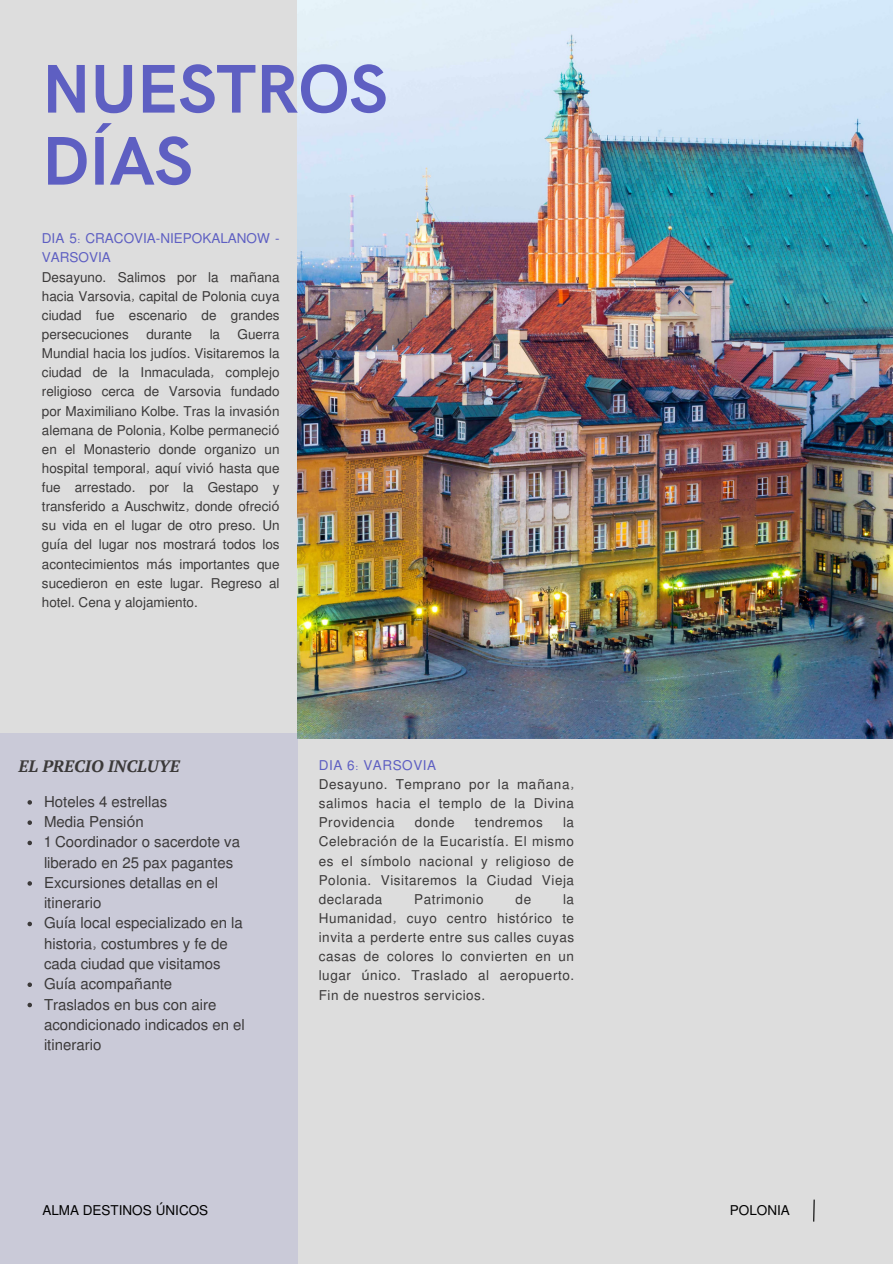
<style>
.page{position:relative;width:893px;height:1264px;background:#fff}
.page>*{position:absolute;margin:0;border:0;box-sizing:border-box;transform-origin:0 0}
.t1{font:700 69px "HK Grotesk";letter-spacing:-.005em;color:#5e5fc2}
.t2{font:italic 700 16.5px "PT Serif";color:#3b3939}
.t3{font:15px/20.2px "Mukti";color:#3b3939}
.t4{font:13.5px/19.2px "Mukti";letter-spacing:.04em;color:#3b3939;text-align:justify}
.t5{font:13.5px/19.2px "Mukti";color:#5e5fc2}
.t6{font:13.5px "Mukti";color:#000}
.t7{font:13.5px "Mukti";letter-spacing:.04em;color:#5e5fc2}
.t8{font:13.5px "Mukti";color:#3b3939}
.s1{font-family:"Noto Sans"}
</style>
<div class="page">
<div style="left:0;top:0;width:892px;height:1263px;background:#ddd"></div>
<div style="left:0;top:733px;width:298px;height:530px;background:#cacad8"></div>
<svg style="left:813px;top:1199px;width:2px;height:23px"></svg>
<img style="left:298px;top:0;width:594px;height:739px">
<svg style="left:27px;top:800px;width:5px;height:4px"></svg>
<svg style="left:27px;top:820px;width:5px;height:5px"></svg>
<svg style="left:27px;top:840px;width:5px;height:5px"></svg>
<svg style="left:27px;top:881px;width:5px;height:4px"></svg>
<svg style="left:27px;top:921px;width:5px;height:5px"></svg>
<svg style="left:27px;top:982px;width:5px;height:5px"></svg>
<svg style="left:27px;top:1002px;width:5px;height:5px"></svg>
<p class="t1" style="left:42px;top:50px;width:347px">NUESTROS</p>
<p class="t1" style="left:42px;top:122px;width:152px">DÍAS</p>
<p class="t5" style="left:42px;top:228px;width:239px">DIA 5: CRACOVIA-NIEPOKALANOW -<br>VARSOVIA</p>
<p class="t4" style="left:42px;top:266px;width:239px">Desayuno. Salimos por la ma<span class="s1">ñ</span>ana hacia Varsovia, capital de Polonia cuya ciudad fue escenario de grandes persecuciones</p>
<p class="t4" style="left:42px;top:324px;width:239px;text-indent:196px">Guerra Mundial hacia los jud<span class="s1">í</span>os. Visitaremos la ciudad de la Inmaculada, complejo religioso cerca de Varsovia fundado por Maximiliano Kolbe. Tras la invasi<span class="s1">ó</span>n alemana de Polonia, Kolbe permaneci<span class="s1">ó </span>en el Monasterio donde organizo un hospital temporal, aqu<span class="s1">í</span> vivi<span class="s1">ó</span> hasta que fue arrestado. por la Gestapo y transferido a Auschwitz, donde ofreci<span class="s1">ó </span>su vida en el lugar de otro preso. Un gu<span class="s1">í</span>a del lugar nos mostrar<span class="s1">á</span> todos los acontecimientos m<span class="s1">á</span>s importantes que sucedieron en este lugar. Regreso al hotel. Cena y alojamiento.</p>
<p class="t8" style="left:146px;top:325px;width:47px">durante</p>
<p class="t4" style="left:210px;top:324px;width:12px">la</p>
<p class="t2" style="left:18px;top:755px;width:163px">EL PRECIO INCLUYE</p>
<p class="t3" style="left:44px;top:790px;width:125px">Hoteles 4 estrellas</p>
<p class="t3" style="left:44px;top:811px;width:101px">Media Pensi<span class="s1">ó</span>n</p>
<p class="t3" style="left:44px;top:831px;width:197px">1 Coordinador o sacerdote va liberado en 25 pax pagantes</p>
<p class="t3" style="left:44px;top:871px;width:176px">Excursiones detallas en el itinerario</p>
<p class="t3" style="left:44px;top:912px;width:200px">Gu<span class="s1">í</span>a local especializado en la historia, costumbres y fe de cada ciudad que visitamos</p>
<p class="t3" style="left:44px;top:973px;width:130px">Gu<span class="s1">í</span>a acompa<span class="s1">ñ</span>ante</p>
<p class="t3" style="left:44px;top:993px;width:202px">Traslados en bus con aire acondicionado indicados en el itinerario</p>
<p class="t7" style="left:319px;top:755px;width:119px">DIA 6: VARSOVIA</p>
<p class="t4" style="left:319px;top:774px;width:257px">Desayuno. Temprano por la ma<span class="s1">ñ</span>ana, salimos hacia el templo de la Divina Providencia</p>
<p class="t4" style="left:319px;top:812px;width:257px;text-indent:244px">la Celebraci<span class="s1">ó</span>n de la Eucarist<span class="s1">í</span>a. El mismo es el s<span class="s1">í</span>mbolo nacional y religioso de Polonia. Visitaremos la Ciudad Vieja declarada</p>
<p class="t4" style="left:415px;top:812px;width:41px">donde</p>
<p class="t4" style="left:475px;top:812px;width:70px">tendremos</p>
<p class="t4" style="left:319px;top:888px;width:257px;text-indent:244px">la Humanidad, cuyo centro hist<span class="s1">ó</span>rico te invita a perderte entre sus calles cuyas casas de colores lo convierten en un lugar <span class="s1">ú</span>nico. Traslado al aeropuerto.<br>Fin de nuestros servicios.</p>
<p class="t4" style="left:414px;top:888px;width:71px">Patrimonio</p>
<p class="t4" style="left:515px;top:888px;width:17px">de</p>
<p class="t6" style="left:42px;top:1200px;width:167px">ALMA DESTINOS <span class="s1">Ú</span>NICOS</p>
<p class="t6" style="left:730px;top:1200px;width:61px">POLONIA</p>
</div>
